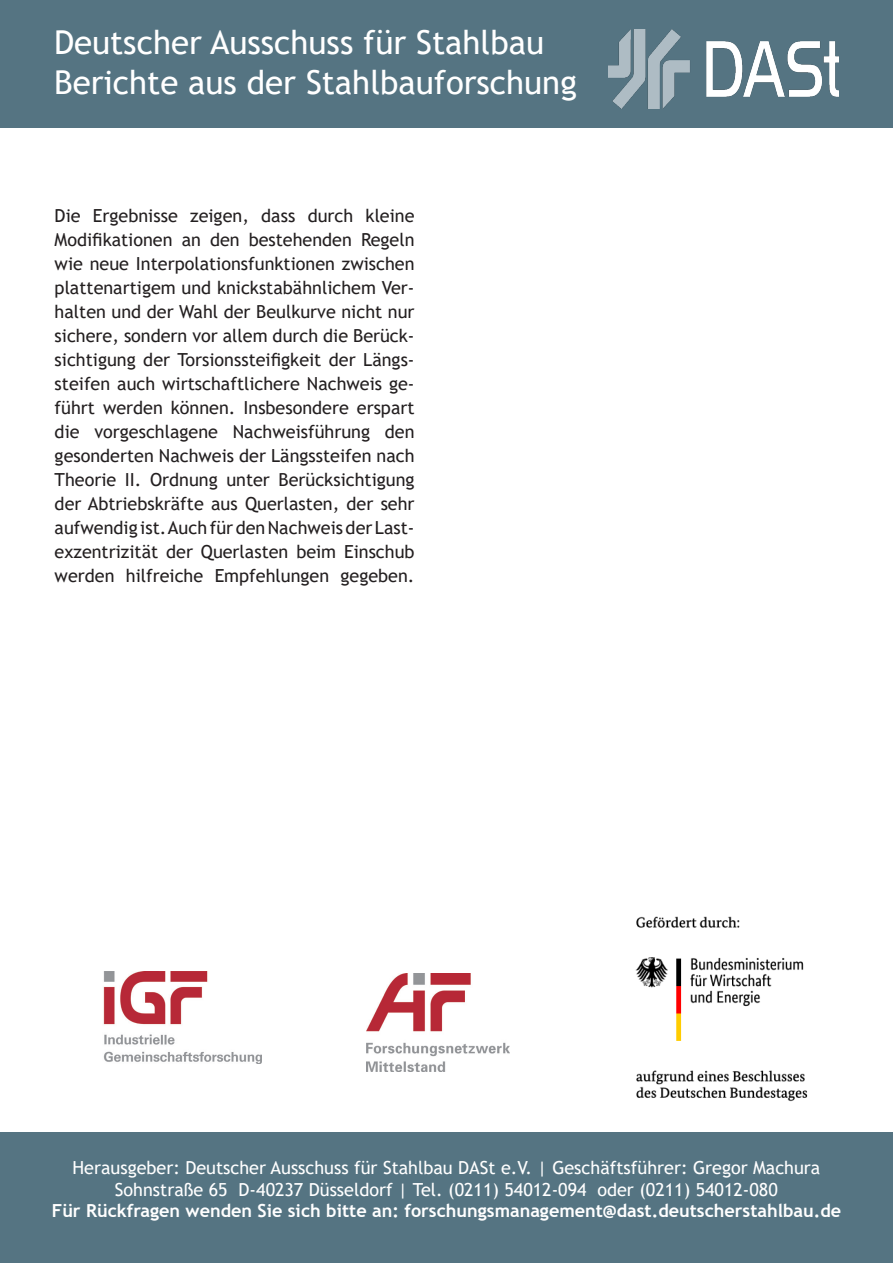
<style>
.page{position:relative;width:893px;height:1263px;background:#fff}
.page>*{position:absolute;margin:0;border:0;box-sizing:border-box;transform-origin:0 0}
.t1{font:33px/39.6px "Trebuchet MS";color:#fff}
.t2{font:18px/24px "Trebuchet MS";color:#231f20;text-align:justify}
.t3{font:18px/21.6px "Trebuchet MS";color:#fff;text-align:center}
.t4{font:700 18px "Trebuchet MS";color:#fff}
</style>
<div class="page">
<div style="left:0;top:0;width:893px;height:128px;background:#557482"></div>
<div style="left:0;top:1132px;width:893px;height:131px;background:#557482"></div>
<img style="left:608px;top:30px;width:231px;height:78px">
<img style="left:635px;top:916px;width:173px;height:186px">
<img style="left:366px;top:974px;width:144px;height:97px">
<img style="left:103px;top:971px;width:158px;height:92px">
<h1 class="t1" style="left:54px;top:22px;width:524px">Deutscher Ausschuss für Stahlbau<br>Berichte aus der Stahlbauforschung</h1>
<p class="t2" style="left:55px;top:203px;width:361px">Die Ergebnisse zeigen, dass durch kleine Modifikationen an den bestehenden Regeln wie neue Interpolationsfunktionen zwischen plattenartigem und knickstabähnlichem Ver&shy;halten und der Wahl der Beulkurve nicht nur sichere, sondern vor allem durch die Berück&shy;sichtigung der Torsionssteifigkeit der Längs&shy;steifen auch wirtschaftlichere Nachweis ge&shy;führt werden können. Insbesondere erspart die vorgeschlagene Nachweisführung den gesonderten Nachweis der Längssteifen nach Theorie II. Ordnung unter Berücksichtigung der Abtriebskräfte aus Querlasten, der sehr aufwendig ist. Auch für den Nachweis der Last&shy;exzentrizität der Querlasten beim Einschub werden hilfreiche Empfehlungen gegeben.</p>
<p class="t3" style="left:73px;top:1156px;width:749px">Herausgeber: Deutscher Ausschuss für Stahlbau DASt e.V. | Geschäftsführer: Gregor Machura<br>Sohnstraße 65 D-40237 Düsseldorf | Tel. (0211) 54012-094 oder (0211) 54012-080</p>
<p class="t4" style="left:52px;top:1199px;width:791px">Für Rückfragen wenden Sie sich bitte an: forschungsmanagement@dast.deutscherstahlbau.de</p>
</div>
